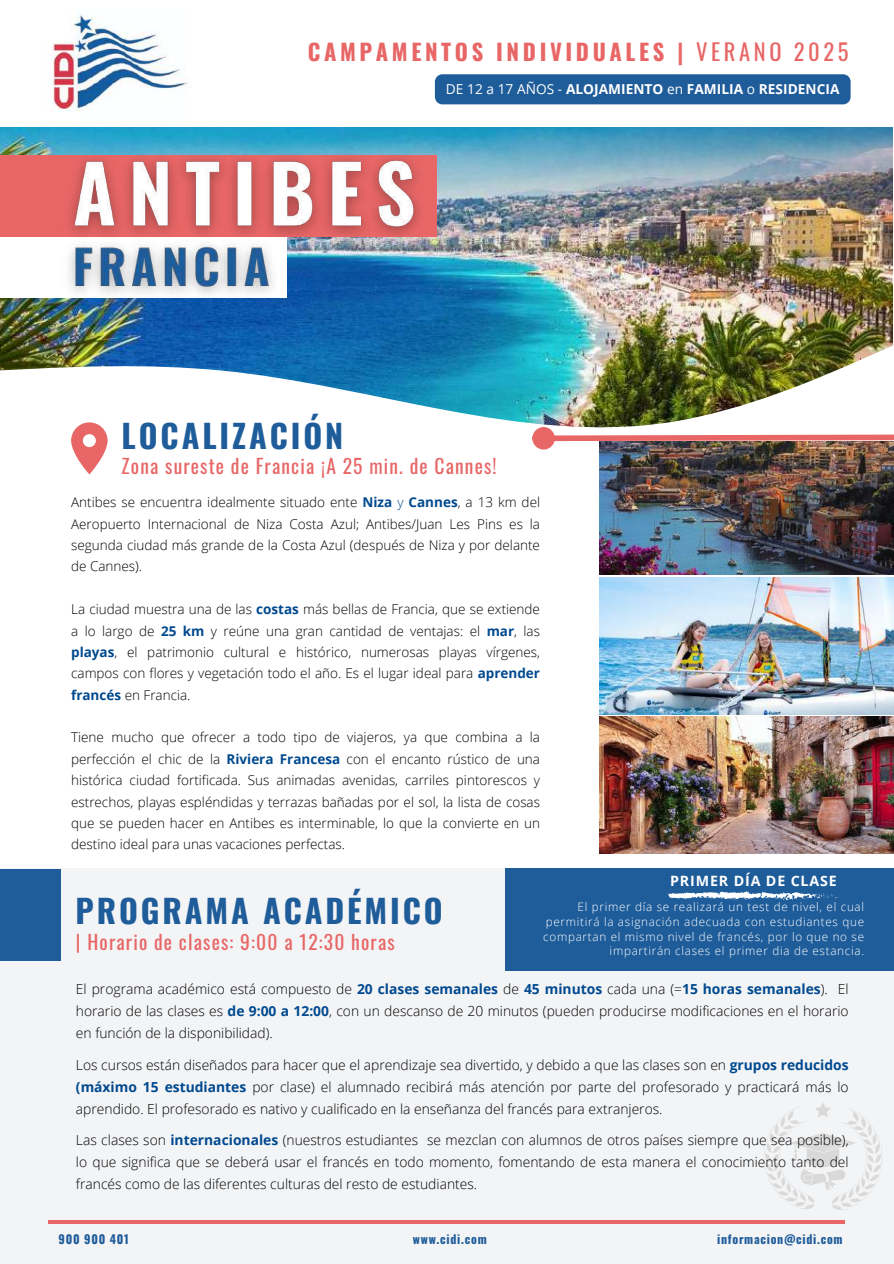
<style>
.page{position:relative;width:894px;height:1264px;background:#fff}
.page>*{position:absolute;margin:0;border:0;box-sizing:border-box;transform-origin:0 0}
.t1{font:700 32.25px "Oswald";letter-spacing:.09em;color:#1e5c9a}
.t2{font:700 22.5px "Oswald";letter-spacing:.16em;color:#e86666}
.t3{font:19.5px "Oswald";letter-spacing:.06em;color:#e86666}
.t4{font:700 14.25px "Open Sans";letter-spacing:.06em;color:#fff}
.t5{font:300 13.8px/22px "Open Sans";color:#000;text-align:justify}
.t6{font:700 13.65px "Open Sans";letter-spacing:.005em;color:#fff}
.t7{font:300 13.5px/21.3px "Open Sans";color:#000;text-align:justify}
.t8{font:700 12px "Oswald";letter-spacing:.06em;color:#1e5c9a}
.t9{font:300 11.7px/14.5px "Open Sans";letter-spacing:.06em;color:#fff;text-align:right}
.s1{font-weight:400}
.s2{font-weight:700;color:#00498f}
.s3{color:#00498f}
</style>
<div class="page">
<div style="left:0;top:868px;width:893px;height:395px;background:#f3f4f6"></div>
<img style="left:0;top:128px;width:892px;height:216px">
<div style="left:505px;top:868px;width:388px;height:102px;background:#1e5c9a"></div>
<img style="left:0;top:344px;width:893px;height:131px">
<svg style="left:71px;top:422px;width:36px;height:52px"></svg>
<svg style="left:667px;top:891px;width:171px;height:9px"></svg>
<img style="left:599px;top:444px;width:294px;height:130px">
<img style="left:599px;top:577px;width:294px;height:137px">
<div style="left:0;top:224px;width:286px;height:74px;background:#fff"></div>
<div style="left:0;top:156px;width:436px;height:81px;background:#e86666"></div>
<img style="left:599px;top:716px;width:294px;height:137px">
<div style="left:0;top:869px;width:60px;height:91px;background:#1e5c9a"></div>
<hr style="left:48px;top:1220px;width:795px;height:3px;background:#e86666">
<svg style="left:764px;top:1103px;width:118px;height:106px"></svg>
<div style="left:435px;top:74px;width:415px;height:30px;background:#1e5c9a"></div>
<img style="left:55px;top:132px;width:379px;height:177px">
<svg style="left:552px;top:431px;width:341px;height:13px"></svg>
<div style="left:535px;top:430px;width:17px;height:17px;background:#e86666;border-radius:50%"></div>
<div style="left:532px;top:427px;width:22px;height:22px;border:6px solid #e86666;border-radius:50%"></div>
<img style="left:49px;top:13px;width:139px;height:98px">
<h2 class="t2" style="left:307px;top:34px;width:542px">CAMPAMENTOS INDIVIDUALES | <span class="s1">VERANO 2025</span></h2>
<p class="t6" style="left:445px;top:80px;width:395px"><span class="s1">DE 12 a 17 AÑOS -</span> ALOJAMIENTO <span class="s1">en</span> FAMILIA <span class="s1">o</span> RESIDENCIA</p>
<h1 class="t1" style="left:122px;top:410px;width:223px">LOCALIZACIÓN</h1>
<h3 class="t3" style="left:122px;top:451px;width:376px">Zona sureste de Francia ¡A 25 min. de Cannes!</h3>
<p class="t7" style="left:71px;top:491px;width:470px">Antibes se encuentra idealmente situado ente <span class="s2">Niza</span> <span class="s3">y</span> <span class="s2">Cannes</span>, a 13 km del Aeropuerto Internacional de Niza Costa Azul; Antibes/Juan Les Pins es la segunda ciudad más grande de la Costa Azul (después de Niza y por delante de Cannes).</p>
<p class="t7" style="left:71px;top:598px;width:470px">La ciudad muestra una de las <span class="s2">costas</span> más bellas de Francia, que se extiende a lo largo de <span class="s2">25 km</span> y reúne una gran cantidad de ventajas: el <span class="s2">mar</span>, las <span class="s2">playas</span>, el patrimonio cultural e histórico, numerosas playas vírgenes, campos con flores y vegetación todo el año. Es el lugar ideal para <span class="s2">aprender francés</span> en Francia.</p>
<p class="t7" style="left:71px;top:726px;width:470px">Tiene mucho que ofrecer a todo tipo de viajeros, ya que combina a la perfección el chic de la <span class="s2">Riviera Francesa</span> con el encanto rústico de una histórica ciudad fortificada. Sus animadas avenidas, carriles pintorescos y estrechos, playas espléndidas y terrazas bañadas por el sol, la lista de cosas que se pueden hacer en Antibes es interminable, lo que la convierte en un destino ideal para unas vacaciones perfectas.</p>
<h1 class="t1" style="left:75px;top:885px;width:368px">PROGRAMA ACADÉMICO</h1>
<h3 class="t3" style="left:76px;top:926px;width:320px">| Horario de clases: 9:00 a 12:30 horas</h3>
<p class="t4" style="left:670px;top:870px;width:168px">PRIMER DÍA DE CLASE</p>
<p class="t9" style="left:543px;top:899px;width:322px">El primer día se realizará un test de nivel, el cual permitirá la asignación adecuada con estudiantes que compartan el mismo nivel de francés, por lo que no se impartirán clases el primer dia de estancia.</p>
<p class="t5" style="left:76px;top:977px;width:774px">El programa académico está compuesto de <span class="s2">20 clases semanales</span> de <span class="s2">45 minutos</span> cada una (=<span class="s2">15 horas semanales</span>). El horario de las clases es <span class="s2">de 9:00 a 12:00</span>, con un descanso de 20 minutos (pueden producirse modificaciones en el horario en función de la disponibilidad).</p>
<p class="t5" style="left:76px;top:1053px;width:774px">Los cursos están diseñados para hacer que el aprendizaje sea divertido, y debido a que las clases son en <span class="s2">grupos reducidos (máximo 15 estudiantes</span> por clase) el alumnado recibirá más atención por parte del profesorado y practicará más lo aprendido. El profesorado es nativo y cualificado en la enseñanza del francés para extranjeros.</p>
<p class="t5" style="left:76px;top:1128px;width:774px">Las clases son <span class="s2">internacionales</span> (nuestros estudiantes se mezclan con alumnos de otros países siempre que sea posible), lo que significa que se deberá usar el francés en todo momento, fomentando de esta manera el conocimiento tanto del francés como de las diferentes culturas del resto de estudiantes.</p>
<p class="t8" style="left:59px;top:1229px;width:72px">900 900 401</p>
<p class="t8" style="left:413px;top:1229px;width:75px">www.cidi.com</p>
<p class="t8" style="left:717px;top:1229px;width:127px">informacion@cidi.com</p>
</div>
